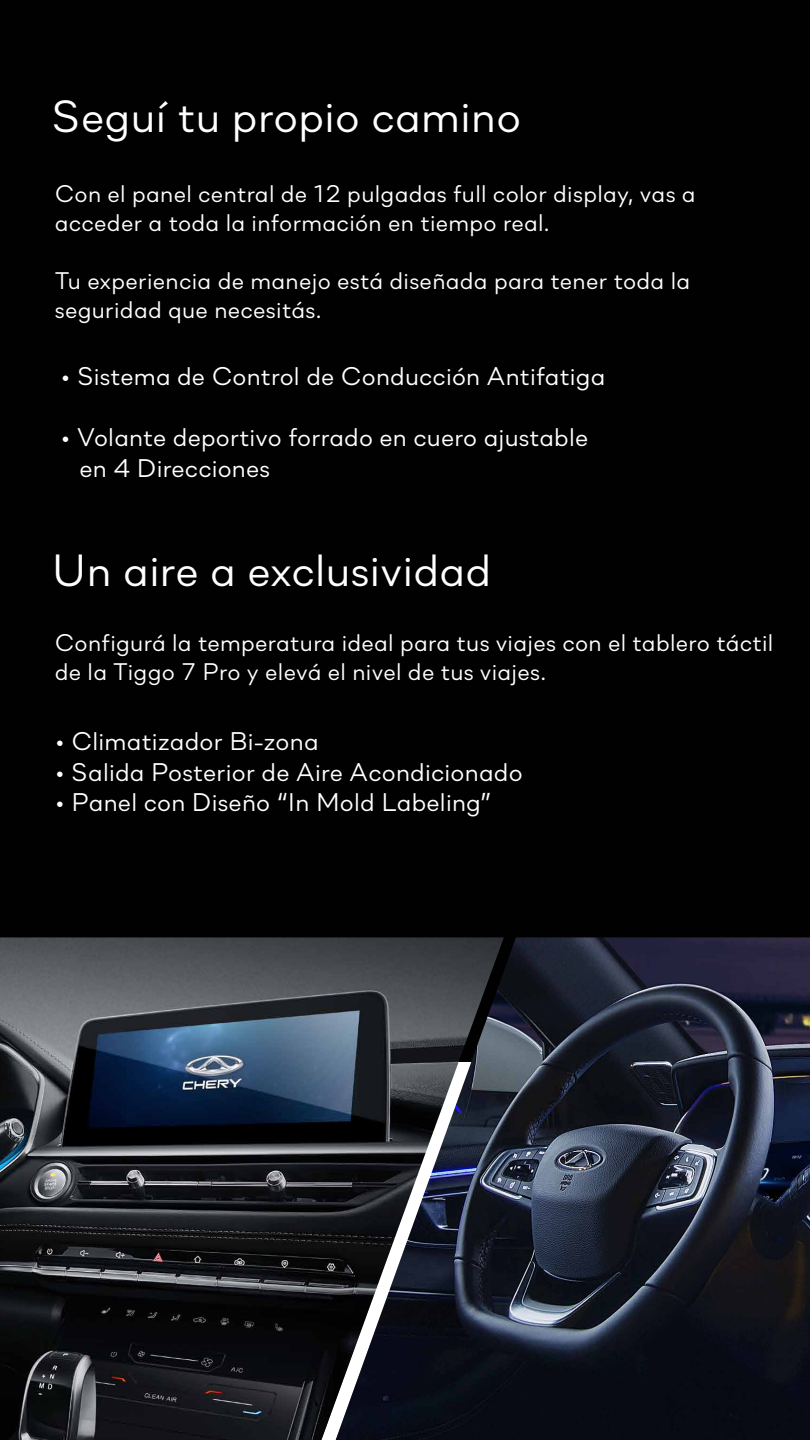
<style>
.page{position:relative;width:810px;height:1440px;background:#fff}
.page>*{position:absolute;margin:0;border:0;box-sizing:border-box;transform-origin:0 0}
.t1{font:45px "Soin Sans Neue";letter-spacing:.01em;color:#fff}
.t2{font:25.5px/30.6px "Soin Sans Neue";letter-spacing:.01em;color:#fff}
.t3{font:24px/28.8px "Soin Sans Neue";letter-spacing:.015em;color:#fff}
</style>
<div class="page">
<div style="left:0;top:0;width:810px;height:1061px;background:#010102"></div>
<img style="left:0;top:937px;width:336px;height:503px">
<img style="left:336px;top:937px;width:474px;height:503px">
<h1 class="t1" style="left:52px;top:80px;width:471px">Seguí tu propio camino</h1>
<p class="t3" style="left:55px;top:177px;width:642px">Con el panel central de 12 pulgadas full color display, vas a acceder a toda la información en tiempo real.</p>
<p class="t3" style="left:55px;top:264px;width:637px">Tu experiencia de manejo está diseñada para tener toda la seguridad que necesitás.</p>
<p class="t2" style="left:61px;top:358px;width:546px">• Sistema de Control de Conducción Antifatiga</p>
<p class="t2" style="left:79px;top:420px;width:510px;text-indent:-19px">• Volante deportivo forrado en cuero ajustable en 4 Direcciones</p>
<h1 class="t1" style="left:52px;top:534px;width:441px">Un aire a exclusividad</h1>
<p class="t3" style="left:55px;top:626px;width:720px">Configurá la temperatura ideal para tus viajes con el tablero táctil de la Tiggo 7 Pro y elevá el nivel de tus viajes.</p>
<p class="t2" style="left:55px;top:724px;width:265px">• Climatizador Bi-zona</p>
<p class="t2" style="left:55px;top:754px;width:469px">• Salida Posterior de Aire Acondicionado</p>
<p class="t2" style="left:55px;top:785px;width:438px">• Panel con Diseño “In Mold Labeling”</p>
</div>
